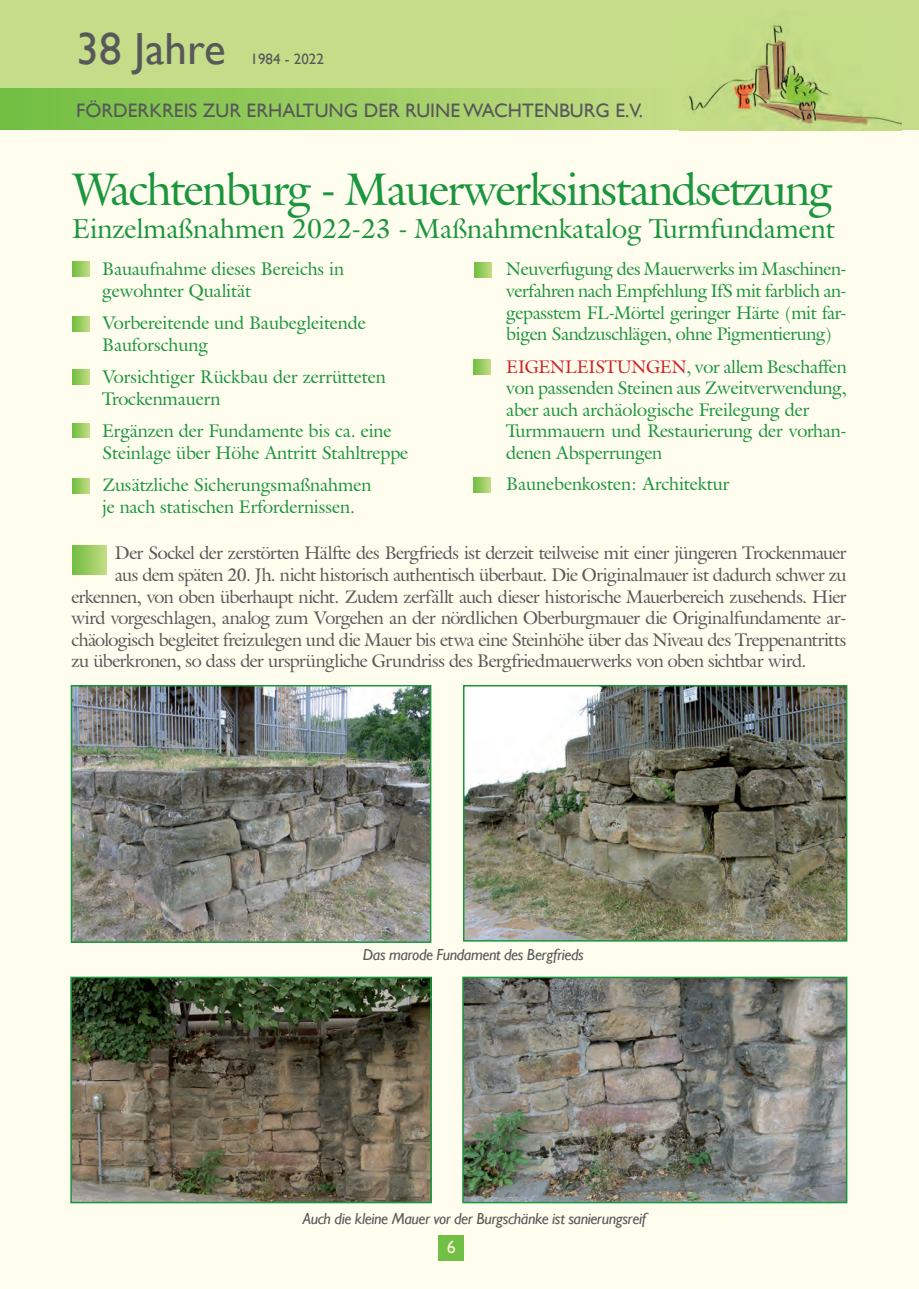
<style>
.page{position:relative;width:919px;height:1289px;background:#fff}
.page>*{position:absolute;margin:0;border:0;box-sizing:border-box;transform-origin:0 0}
.t1{font:45px "Galliard IT Cby BT";letter-spacing:-.03em;color:#1b953e}
.t2{font:45px "Gill Sans";color:#57585a}
.t3{font:27px "Galliard IT Cby BT";color:#1b953e}
.t4{font:19.5px "Gill Sans";color:#57585a}
.t5{font:18px/21.6px "Galliard IT Cby BT";color:#1b953e}
.t6{font:18px "Galliard IT Cby BT";letter-spacing:-.035em;color:#57585a}
.t7{font:18px "Galliard IT Cby BT";color:#d1232a}
.t8{font:18px "Gill Sans";color:#fef0d0}
.t9{font:italic 16.05px "Gill Sans";letter-spacing:-.025em;color:#57585a}
.t10{font:15px "Gill Sans";color:#57585a}
</style>
<div class="page">
<div style="left:0;top:93px;width:918px;height:1195px;background:#fffdee"></div>
<div style="left:438px;top:1234px;width:25px;height:26px;background:#71bf44"></div>
<div style="left:0;top:0;width:918px;height:129px;background:#c5dd88"></div>
<div style="left:0;top:88px;width:679px;height:42px;background:linear-gradient(to right,#70be40,#c5dc86)"></div>
<img style="left:680px;top:24px;width:221px;height:107px">
<div style="left:72px;top:545px;width:34px;height:30px;background:linear-gradient(to right,#6fbd3e,#c0da81)"></div>
<svg style="left:72px;top:261px;width:17px;height:15px"></svg>
<svg style="left:72px;top:370px;width:17px;height:14px"></svg>
<svg style="left:72px;top:478px;width:17px;height:15px"></svg>
<svg style="left:72px;top:317px;width:17px;height:14px"></svg>
<svg style="left:72px;top:423px;width:17px;height:15px"></svg>
<svg style="left:474px;top:262px;width:17px;height:15px"></svg>
<svg style="left:473px;top:477px;width:17px;height:15px"></svg>
<svg style="left:473px;top:359px;width:17px;height:15px"></svg>
<img style="left:466px;top:688px;width:378px;height:250px">
<div style="left:463px;top:685px;width:384px;height:256px;border:2px solid #1b953e"></div>
<img style="left:73px;top:979px;width:355px;height:221px">
<div style="left:70px;top:976px;width:361px;height:227px;border:2px solid #1b953e"></div>
<img style="left:465px;top:979px;width:379px;height:221px">
<div style="left:462px;top:976px;width:385px;height:227px;border:2px solid #1b953e"></div>
<img style="left:74px;top:688px;width:354px;height:251px">
<div style="left:71px;top:685px;width:360px;height:257px;border:2px solid #1b953e"></div>
<h1 class="t2" style="left:77px;top:23px;width:150px">38 JAHRE</h1>
<p class="t10" style="left:250px;top:50px;width:75px">1984 - 2022</p>
<p class="t4" style="left:76px;top:99px;width:568px">FÖRDERKREIS ZUR ERHALTUNG DER RUINE WACHTENBURG E.V.</p>
<h1 class="t1" style="left:72px;top:160px;width:761px">Wachtenburg - Mauerwerksinstandsetzung</h1>
<h2 class="t3" style="left:72px;top:210px;width:763px">Einzelmaßnahmen 2022-23 - Maßnahmenkatalog Turmfundament</h2>
<p class="t5" style="left:506px;top:258px;width:342px;text-align:justify">Neuverfugung des Mauerwerks im Maschinen&shy;verfahren nach Empfehlung IfS mit farblich an&shy;gepasstem FL-Mörtel geringer Härte (mit far&shy;bigen Sandzuschlägen, ohne Pigmentierung)</p>
<p class="t7" style="left:506px;top:354px;width:25px">Eigenleistungen</p>
<p class="t5" style="left:102px;top:258px;width:243px">Bauaufnahme dieses Bereichs in gewohnter Qualität</p>
<p class="t5" style="left:102px;top:312px;width:265px">Vorbereitende und Baubegleitende<br>Bauforschung</p>
<p class="t5" style="left:102px;top:366px;width:285px">Vorsichtiger Rückbau der zerrütteten<br>Trockenmauern</p>
<p class="t5" style="left:102px;top:420px;width:308px">Ergänzen der Fundamente bis ca. eine<br>Steinlage über Höhe Antritt Stahltreppe</p>
<p class="t5" style="left:102px;top:474px;width:271px">Zusätzliche Sicherungsmaßnahmen je nach statischen Erfordernissen.</p>
<p class="t6" style="left:115px;top:541px;width:733px">Der Sockel der zerstörten Hälfte des Bergfrieds ist derzeit teilweise mit einer jüngeren Trockenmauer</p>
<p class="t6" style="left:115px;top:563px;width:733px">aus dem späten 20. Jh. nicht historisch authentisch überbaut. Die Originalmauer ist dadurch schwer zu</p>
<p class="t6" style="left:71px;top:584px;width:776px">erkennen, von oben überhaupt nicht. Zudem zerfällt auch dieser historische Mauerbereich zusehends. Hier</p>
<p class="t6" style="left:71px;top:606px;width:776px">wird vorgeschlagen, analog zum Vorgehen an der nördlichen Oberburgmauer die Originalfundamente ar-</p>
<p class="t6" style="left:71px;top:627px;width:776px">chäologisch begleitet freizulegen und die Mauer bis etwa eine Steinhöhe über das Niveau des Treppenantritts</p>
<p class="t6" style="left:71px;top:649px;width:736px">zu überkronen, so dass der ursprüngliche Grundriss des Bergfriedmauerwerks von oben sichtbar wird.</p>
<p class="t5" style="left:506px;top:355px;width:342px;text-indent:180px">, vor allem Beschaffen von passenden Steinen aus Zweitverwendung, aber auch archäologische Freilegung der Turmmauern und Restaurierung der vorhan&shy;denen Absperrungen</p>
<p class="t5" style="left:506px;top:472px;width:225px">Baunebenkosten: Architektur</p>
<p class="t9" style="left:363px;top:945px;width:222px">Das marode Fundament des Bergfrieds</p>
<p class="t9" style="left:303px;top:1208px;width:345px">Auch die kleine Mauer vor der Burgschänke ist sanierungsreif</p>
<p class="t8" style="left:447px;top:1235px;width:10px">6</p>
</div>
